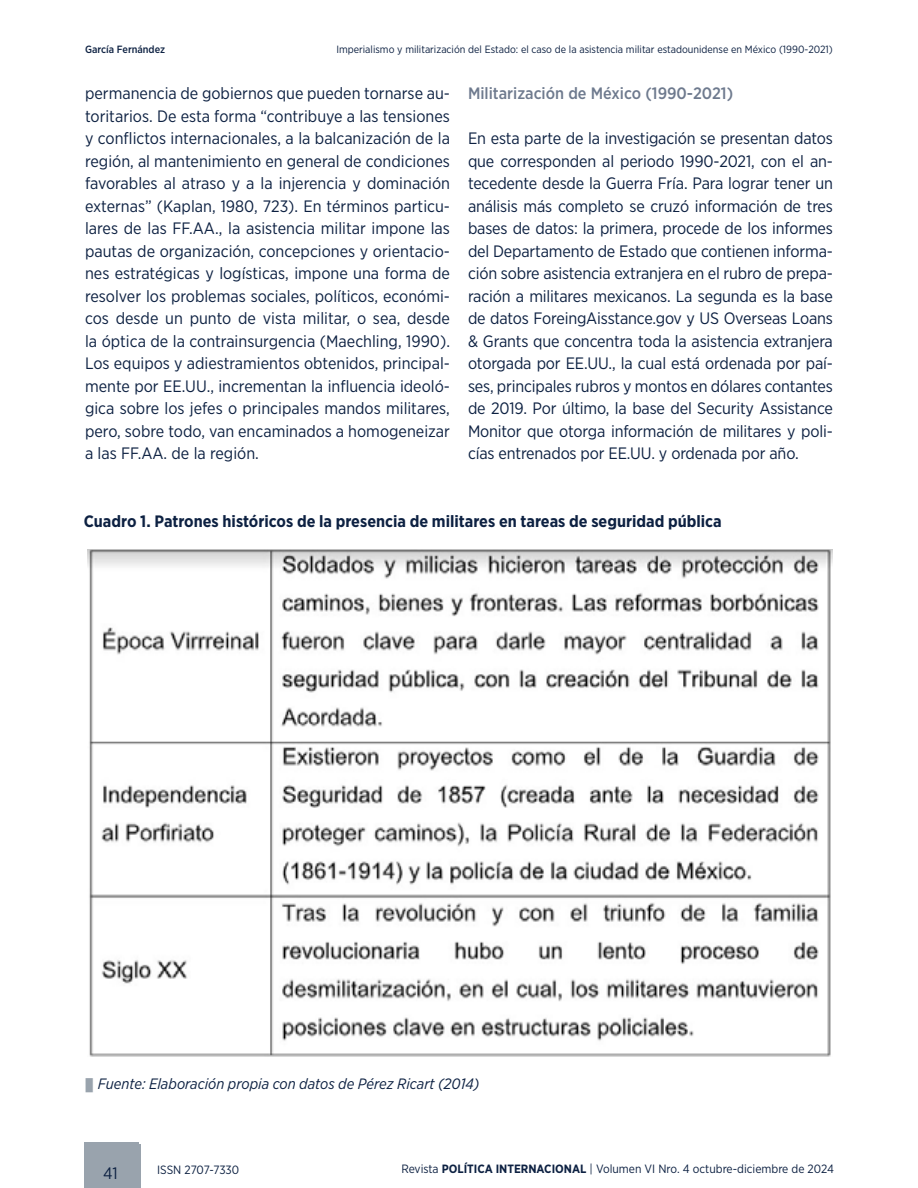
<style>
.page{position:relative;width:918px;height:1188px;background:#fff}
.page>*{position:absolute;margin:0;border:0;box-sizing:border-box;transform-origin:0 0}
.t1{font:19.5px "Gotham Narrow";color:#0d2142}
.t2{font:16.5px/22.5px "Gotham Narrow";letter-spacing:-.01em;color:#0d2142;text-align:justify}
.t3{font:700 16.5px "Gotham Narrow";color:#0d2142}
.t4{font:500 16.5px "Gotham Narrow";color:#6e7a8e}
.t5{font:italic 15px "Gotham Narrow";color:#0d2142}
.t6{font:12px "Gotham Narrow";color:#0d2142}
.t7{font:10.5px "Gotham Narrow";color:#0d2142}
.t8{font:500 10.5px "Gotham Narrow";color:#0d2142}
.s1{font-family:"STIX General";font-style:normal;color:#99a3ad}
.s2{font-weight:700}
</style>
<div class="page">
<img style="left:87px;top:549px;width:746px;height:507px">
<div style="left:84px;top:1143px;width:54px;height:45px;background:#99a3ad"></div>
<div style="left:86px;top:1144px;width:55px;height:44px;background:#99a3ad"></div>
<p class="t8" style="left:85px;top:43px;width:82px">García Fernández</p>
<p class="t7" style="left:336px;top:43px;width:498px">Imperialismo y militarización del Estado: el caso de la asistencia militar estadounidense en México (1990-2021)</p>
<p class="t2" style="left:85px;top:82px;width:366px">permanencia de gobiernos que pueden tornarse au&shy;toritarios. De esta forma “contribuye a las tensiones y conflictos internacionales, a la balcanización de la región, al mantenimiento en general de condiciones favorables al atraso y a la injerencia y dominación externas” (Kaplan, 1980, 723). En términos particu&shy;lares de las FF.AA., la asistencia militar impone las pautas de organización, concepciones y orientacio&shy;nes estratégicas y logísticas, impone una forma de resolver los problemas sociales, políticos, económi&shy;cos desde un punto de vista militar, o sea, desde la óptica de la contrainsurgencia (Maechling, 1990).<br>Los equipos y adiestramientos obtenidos, principal&shy;mente por EE.UU., incrementan la influencia ideoló&shy;gica sobre los jefes o principales mandos militares, pero, sobre todo, van encaminados a homogeneizar a las FF.AA. de la región.</p>
<p class="t4" style="left:468px;top:83px;width:267px">Militarización de México (1990-2021)</p>
<p class="t2" style="left:468px;top:127px;width:366px">En esta parte de la investigación se presentan datos que corresponden al periodo 1990-2021, con el an&shy;tecedente desde la Guerra Fría. Para lograr tener un análisis más completo se cruzó información de tres bases de datos: la primera, procede de los informes del Departamento de Estado que contienen informa&shy;ción sobre asistencia extranjera en el rubro de prepa&shy;ración a militares mexicanos. La segunda es la base de datos ForeingAisstance.gov y US Overseas Loans &amp; Grants que concentra toda la asistencia extranjera otorgada por EE.UU., la cual está ordenada por paí&shy;ses, principales rubros y montos en dólares contantes de 2019. Por último, la base del Security Assistance Monitor que otorga información de militares y poli&shy;cías entrenados por EE.UU. y ordenada por año.</p>
<p class="t3" style="left:84px;top:510px;width:640px">Cuadro 1. Patrones históricos de la presencia de militares en tareas de seguridad pública</p>
<p class="t5" style="left:85px;top:1074px;width:396px"><span class="s1">▮</span> Fuente: Elaboración propia con datos de Pérez Ricart (2014)</p>
<p class="t1" style="left:103px;top:1153px;width:19px">41</p>
<p class="t6" style="left:157px;top:1162px;width:84px">ISSN 2707-7330</p>
<p class="t6" style="left:401px;top:1162px;width:434px">Revista <span class="s2">POLÍTICA INTERNACIONAL</span> | Volumen VI Nro. 4 octubre-diciembre de 2024</p>
<p class="t2" style="left:103px;top:1162px;width:16px">41</p>
</div>
